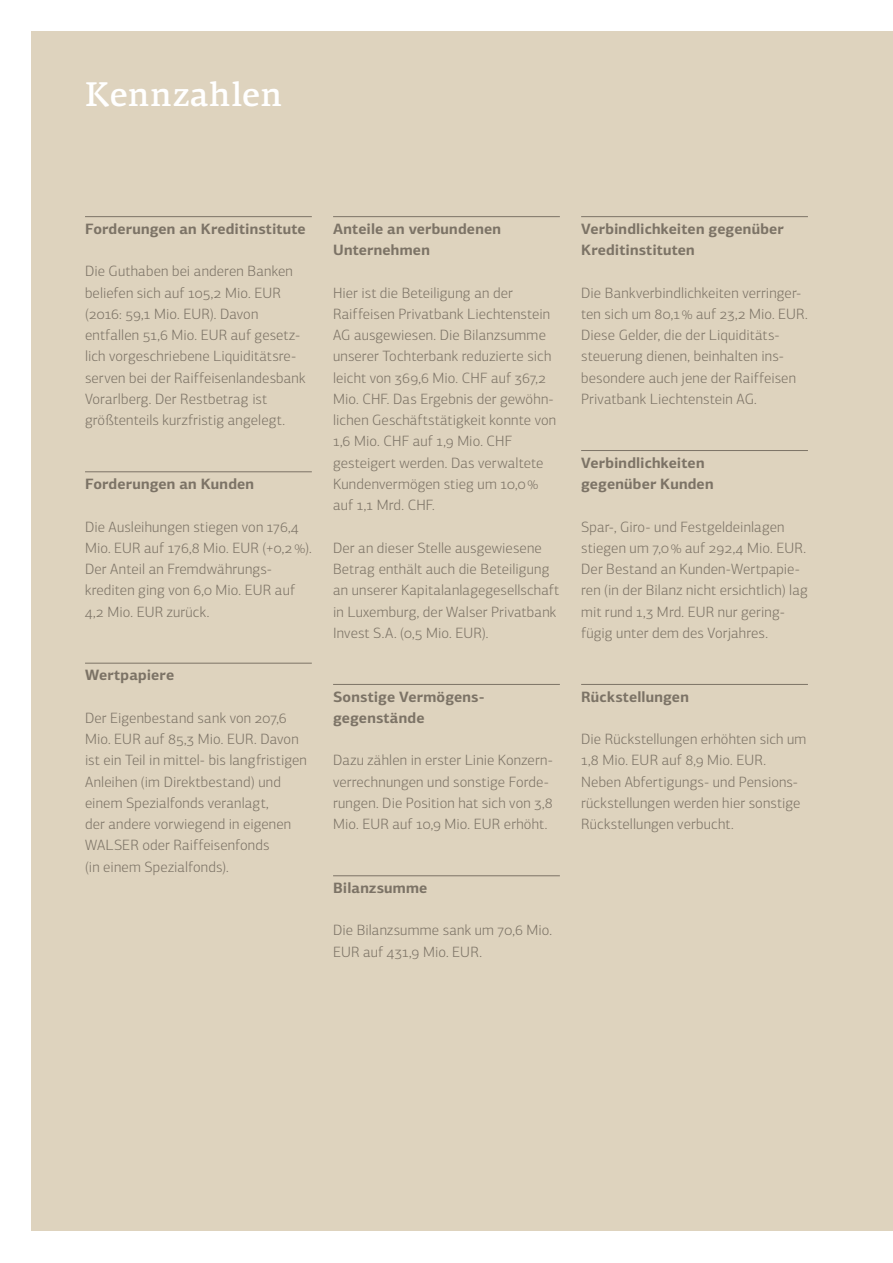
<style>
.page{position:relative;width:893px;height:1263px;background:#fff}
.page>*{position:absolute;margin:0;border:0;box-sizing:border-box;transform-origin:0 0}
.t1{font:500 34.5px "PF Centro Serif Pro";letter-spacing:.01em;color:#fff}
.t2{font:300 15px/21.3px "PF Centro Sans Pro";letter-spacing:.01em;color:#7c7366}
.t3{font:700 15px/21.3px "PF Centro Sans Pro";letter-spacing:.01em;color:#7c7366}
</style>
<div class="page">
<div style="left:32px;top:32px;width:861px;height:1199px;background:#ded3be"></div>
<hr style="left:85px;top:216px;width:227px;height:1px;background:#7c7366">
<hr style="left:85px;top:471px;width:227px;height:1px;background:#7c7366">
<hr style="left:85px;top:663px;width:227px;height:1px;background:#7c7366">
<hr style="left:333px;top:216px;width:227px;height:1px;background:#7c7366">
<hr style="left:333px;top:684px;width:227px;height:1px;background:#7c7366">
<hr style="left:333px;top:875px;width:227px;height:1px;background:#7c7366">
<hr style="left:581px;top:216px;width:227px;height:1px;background:#7c7366">
<hr style="left:581px;top:450px;width:227px;height:1px;background:#7c7366">
<hr style="left:581px;top:684px;width:227px;height:1px;background:#7c7366">
<h1 class="t1" style="left:85px;top:74px;width:199px">Kennzahlen</h1>
<p class="t3" style="left:85px;top:218px;width:222px">Forderungen an Kreditinstitute</p>
<p class="t2" style="left:85px;top:261px;width:222px">Die Guthaben bei anderen Banken beliefen sich auf 105,2 Mio. EUR (2016: 59,1 Mio. EUR). Davon entfallen 51,6 Mio. EUR auf gesetz&shy;lich vorgeschriebene Liquiditätsre&shy;serven bei der Raiffeisenlandesbank Vorarlberg. Der Restbetrag ist größtenteils kurzfristig angelegt.</p>
<p class="t3" style="left:85px;top:473px;width:171px">Forderungen an Kunden</p>
<p class="t2" style="left:85px;top:516px;width:228px">Die Ausleihungen stiegen von 176,4<br>Mio. EUR auf 176,8 Mio. EUR (+0,2%).<br>Der Anteil an Fremdwährungs&shy;krediten ging von 6,0 Mio. EUR auf<br>4,2 Mio. EUR zurück.</p>
<p class="t3" style="left:85px;top:664px;width:91px">Wertpapiere</p>
<p class="t2" style="left:85px;top:707px;width:223px">Der Eigenbestand sank von 207,6<br>Mio. EUR auf 85,3 Mio. EUR. Davon ist ein Teil in mittel- bis langfristigen<br>Anleihen (im Direktbestand) und einem Spezialfonds veranlagt,<br>der andere vorwiegend in eigenen<br>WALSER oder Raiffeisenfonds<br>(in einem Spezialfonds).</p>
<p class="t3" style="left:333px;top:218px;width:169px">Anteile an verbundenen<br>Unternehmen</p>
<p class="t2" style="left:333px;top:282px;width:225px">Hier ist die Beteiligung an der<br>Raiffeisen Privatbank Liechtenstein<br>AG ausgewiesen. Die Bilanzsumme unserer Tochterbank reduzierte sich leicht von 369,6 Mio. CHF auf 367,2<br>Mio. CHF. Das Ergebnis der gewöhn&shy;lichen Geschäftstätigkeit konnte von<br>1,6 Mio. CHF auf 1,9 Mio. CHF gesteigert werden. Das verwaltete<br>Kundenvermögen stieg um 10,0% auf 1,1 Mrd. CHF.</p>
<p class="t2" style="left:333px;top:537px;width:228px">Der an dieser Stelle ausgewiesene Betrag enthält auch die Beteiligung an unserer Kapitalanlagegesellschaft in Luxemburg, der Walser Privatbank Invest S.A. (0,5 Mio. EUR).</p>
<p class="t3" style="left:333px;top:686px;width:153px">Sonstige Vermögens&shy;gegenstände</p>
<p class="t2" style="left:333px;top:750px;width:221px">Dazu zählen in erster Linie Konzern&shy;verrechnungen und sonstige Forde&shy;rungen. Die Position hat sich von 3,8<br>Mio. EUR auf 10,9 Mio. EUR erhöht.</p>
<p class="t3" style="left:333px;top:877px;width:96px">Bilanzsumme</p>
<p class="t2" style="left:333px;top:920px;width:221px">Die Bilanzsumme sank um 70,6 Mio.<br>EUR auf 431,9 Mio. EUR.</p>
<p class="t3" style="left:581px;top:218px;width:204px">Verbindlichkeiten gegenüber<br>Kreditinstituten</p>
<p class="t2" style="left:581px;top:282px;width:228px">Die Bankverbindlichkeiten verringer&shy;ten sich um 80,1% auf 23,2 Mio. EUR.<br>Diese Gelder, die der Liquiditäts&shy;steuerung dienen, beinhalten ins&shy;besondere auch jene der Raiffeisen Privatbank Liechtenstein AG.</p>
<p class="t3" style="left:581px;top:452px;width:134px">Verbindlichkeiten gegenüber Kunden</p>
<p class="t2" style="left:581px;top:516px;width:228px">Spar-, Giro- und Festgeldeinlagen stiegen um 7,0% auf 292,4 Mio. EUR.<br>Der Bestand an Kunden-Wertpapie&shy;ren (in der Bilanz nicht ersichtlich) lag mit rund 1,3 Mrd. EUR nur gering&shy;fügig unter dem des Vorjahres.</p>
<p class="t3" style="left:581px;top:686px;width:109px">Rückstellungen</p>
<p class="t2" style="left:581px;top:728px;width:227px">Die Rückstellungen erhöhten sich um 1,8 Mio. EUR auf 8,9 Mio. EUR.<br>Neben Abfertigungs- und Pensions&shy;rückstellungen werden hier sonstige Rückstellungen verbucht.</p>
</div>
